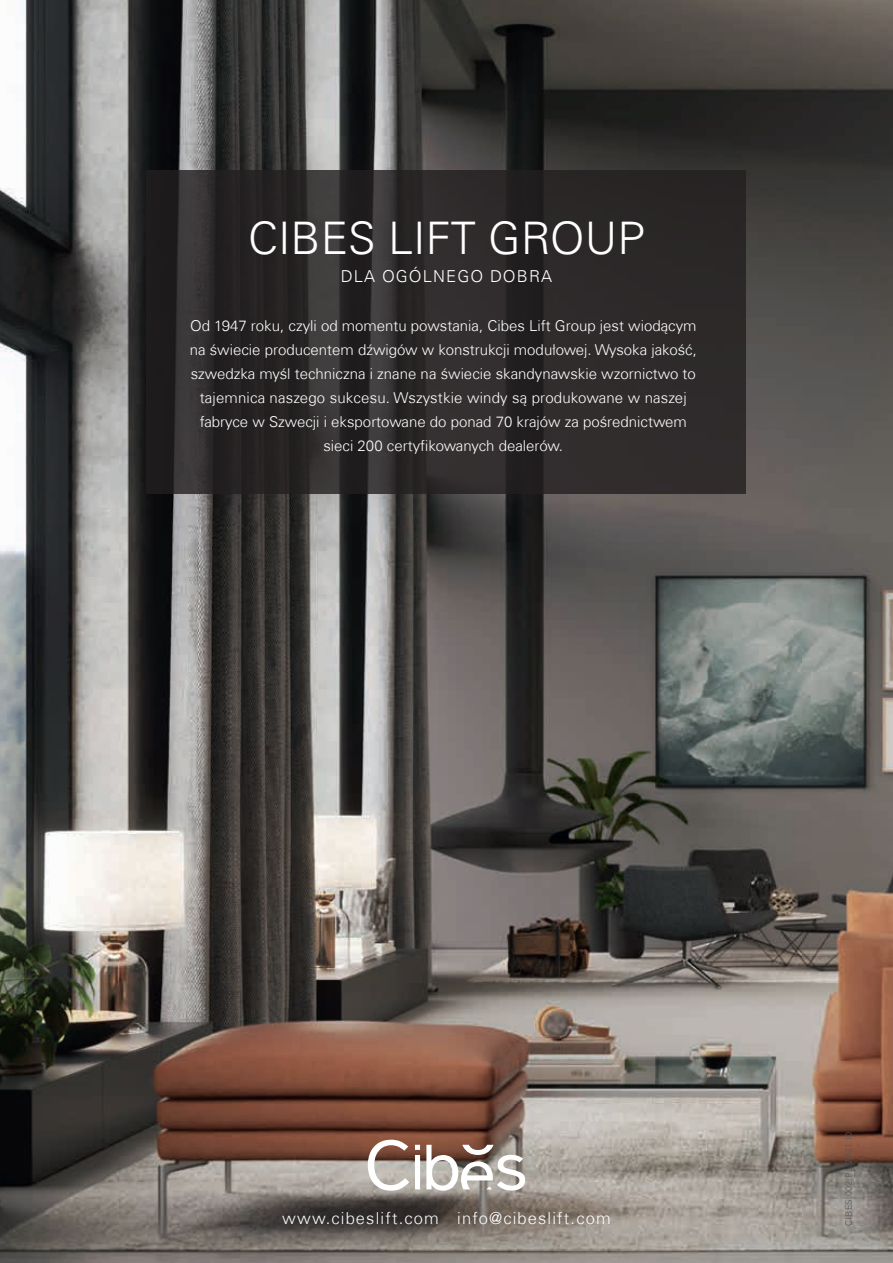
<style>
.page{position:relative;width:893px;height:1263px;background:#fff}
.page>*{position:absolute;margin:0;border:0;box-sizing:border-box;transform-origin:0 0}
.t1{font:300 45px "Univers Com 45";color:#fff}
.t2{font:300 16.5px "Univers Com 45";letter-spacing:.07em;color:#fff}
.t3{font:300 15px/24px "Univers Com 45";color:#fff;text-align:center}
.t4{font:300 9px "Univers LT Std";letter-spacing:.03em;color:#57585a}
</style>
<div class="page">
<img style="left:0;top:0;width:893px;height:1263px">
<svg style="left:147px;top:170px;width:599px;height:323px;background:#2c2829"></svg>
<svg style="left:415px;top:1145px;width:5px;height:44px"></svg>
<svg style="left:368px;top:1140px;width:41px;height:51px"></svg>
<svg style="left:426px;top:1145px;width:99px;height:46px"></svg>
<h1 class="t1" style="left:248px;top:210px;width:398px">CIBES LIFT GROUP</h1>
<p class="t2" style="left:341px;top:266px;width:213px">DLA OGÓLNEGO DOBRA</p>
<p class="t3" style="left:190px;top:313px;width:509px">Od 1947 roku, czyli od momentu powstania, Cibes Lift Group jest wiodącym na świecie producentem dźwigów w konstrukcji modułowej. Wysoka jakość, szwedzka myśl techniczna i znane na świecie skandynawskie wzornictwo to tajemnica naszego sukcesu. Wszystkie windy są produkowane w naszej fabryce w Szwecji i eksportowane do ponad 70 krajów za pośrednictwem sieci 200 certyfikowanych dealerów.</p>
<p class="t2" style="left:282px;top:1208px;width:330px">www.cibeslift.com info@cibeslift.com</p>
<p class="t4" style="left:843px;top:1226px;width:96px;rotate:-90deg">CIBES.002.PL.2021.10</p>
</div>
